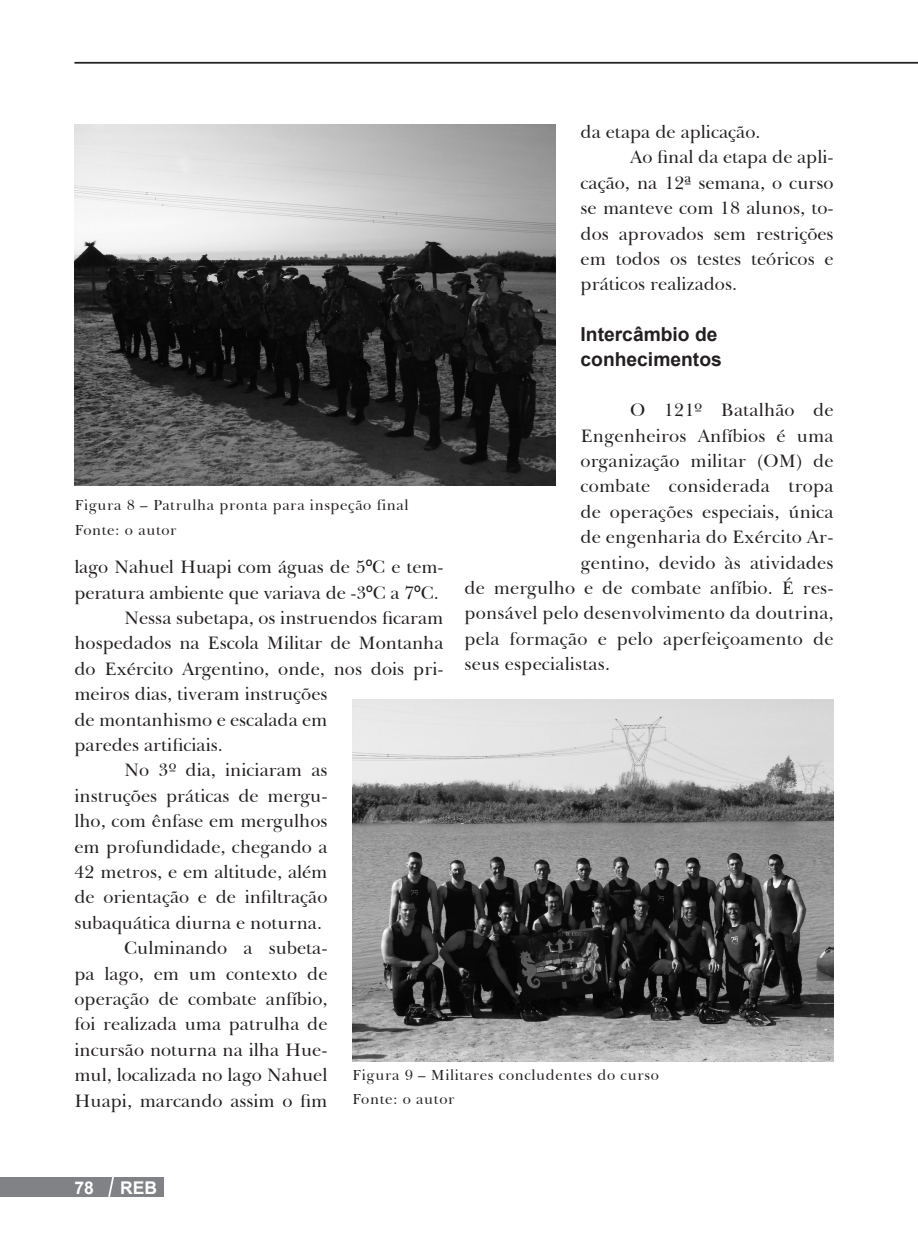
<style>
.page{position:relative;width:918px;height:1241px;background:#fff}
.page>*{position:absolute;margin:0;border:0;box-sizing:border-box;transform-origin:0 0}
.t1{font:700 19.25px/25.4px "Arial";color:#231f20}
.t2{font:18.38px "Baskerville BT";color:#231f20}
.t3{font:700 17.5px "Arial";color:#fff}
.t4{font:14.88px/24.2px "Baskerville BT";letter-spacing:.04em;color:#231f20}
.s1{font-family:"Arial"}
</style>
<div class="page">
<div style="left:0;top:1177px;width:164px;height:19px;background:#808285"></div>
<svg style="left:107px;top:1177px;width:10px;height:20px"></svg>
<hr style="left:74px;top:62px;width:844px;height:2px;background:#231f20">
<img style="left:74px;top:124px;width:482px;height:361px">
<img style="left:352px;top:699px;width:481px;height:361px">
<p class="t2" style="left:580px;top:119px;width:181px">da etapa de aplicação.</p>
<p class="t2" style="left:630px;top:144px;width:205px">Ao final da etapa de apli-</p>
<p class="t2" style="left:580px;top:170px;width:255px">cação, na 12ª semana, o curso</p>
<p class="t2" style="left:580px;top:195px;width:254px">se manteve com 18 alunos, to-</p>
<p class="t2" style="left:580px;top:221px;width:255px">dos aprovados sem restrições</p>
<p class="t2" style="left:580px;top:246px;width:254px">em todos os testes teóricos e</p>
<p class="t2" style="left:580px;top:271px;width:158px">práticos realizados.</p>
<p class="t1" style="left:580px;top:322px;width:143px">Intercâmbio de conhecimentos</p>
<p class="t2" style="left:630px;top:397px;width:205px">O 121º Batalhão de</p>
<p class="t2" style="left:580px;top:422px;width:255px">Engenheiros Anfíbios é uma</p>
<p class="t2" style="left:580px;top:448px;width:254px">organização militar (OM) de</p>
<p class="t2" style="left:580px;top:473px;width:255px">combate considerada tropa</p>
<p class="t2" style="left:580px;top:499px;width:255px">de operações especiais, única</p>
<p class="t2" style="left:580px;top:524px;width:254px">de engenharia do Exército Ar-</p>
<p class="t2" style="left:580px;top:549px;width:254px">gentino, devido às atividades</p>
<p class="t2" style="left:464px;top:575px;width:370px">de mergulho e de combate anfíbio. É res-</p>
<p class="t2" style="left:464px;top:600px;width:371px">ponsável pelo desenvolvimento da doutrina,</p>
<p class="t2" style="left:464px;top:625px;width:371px">pela formação e pelo aperfeiçoamento de</p>
<p class="t2" style="left:464px;top:651px;width:147px">seus especialistas.</p>
<p class="t4" style="left:74px;top:493px;width:335px">Figura 8 – Patrulha pronta para inspeção final<br>Fonte: o autor</p>
<p class="t2" style="left:74px;top:554px;width:370px">lago Nahuel Huapi com águas de 5<span class="s1">º</span>C e tem-</p>
<p class="t2" style="left:74px;top:579px;width:366px">peratura ambiente que variava de -3<span class="s1">º</span>C a 7<span class="s1">º</span>C.</p>
<p class="t2" style="left:124px;top:605px;width:321px">Nessa subetapa, os instruendos ficaram</p>
<p class="t2" style="left:74px;top:630px;width:370px">hospedados na Escola Militar de Montanha</p>
<p class="t2" style="left:74px;top:655px;width:370px">do Exército Argentino, onde, nos dois pri-</p>
<p class="t2" style="left:74px;top:681px;width:255px">meiros dias, tiveram instruções</p>
<p class="t2" style="left:74px;top:706px;width:254px">de montanhismo e escalada em</p>
<p class="t2" style="left:74px;top:732px;width:150px">paredes artificiais.</p>
<p class="t2" style="left:124px;top:757px;width:205px">No 3º dia, iniciaram as</p>
<p class="t2" style="left:74px;top:782px;width:254px">instruções práticas de mergu-</p>
<p class="t2" style="left:74px;top:808px;width:255px">lho, com ênfase em mergulhos</p>
<p class="t2" style="left:74px;top:833px;width:254px">em profundidade, chegando a</p>
<p class="t2" style="left:74px;top:858px;width:254px">42 metros, e em altitude, além</p>
<p class="t2" style="left:74px;top:884px;width:254px">de orientação e de infiltração</p>
<p class="t2" style="left:74px;top:909px;width:249px">subaquática diurna e noturna.</p>
<p class="t2" style="left:124px;top:935px;width:205px">Culminando a subeta-</p>
<p class="t2" style="left:74px;top:960px;width:255px">pa lago, em um contexto de</p>
<p class="t2" style="left:74px;top:985px;width:255px">operação de combate anfíbio,</p>
<p class="t2" style="left:74px;top:1011px;width:254px">foi realizada uma patrulha de</p>
<p class="t2" style="left:74px;top:1036px;width:255px">incursão noturna na ilha Hue-</p>
<p class="t2" style="left:74px;top:1061px;width:254px">mul, localizada no lago Nahuel</p>
<p class="t2" style="left:74px;top:1087px;width:254px">Huapi, marcando assim o fim</p>
<p class="t4" style="left:352px;top:1062px;width:308px">Figura 9 – Militares concludentes do curso<br>Fonte: o autor</p>
<p class="t3" style="left:74px;top:1175px;width:21px">78</p>
<p class="t3" style="left:120px;top:1175px;width:38px">REB</p>
</div>
